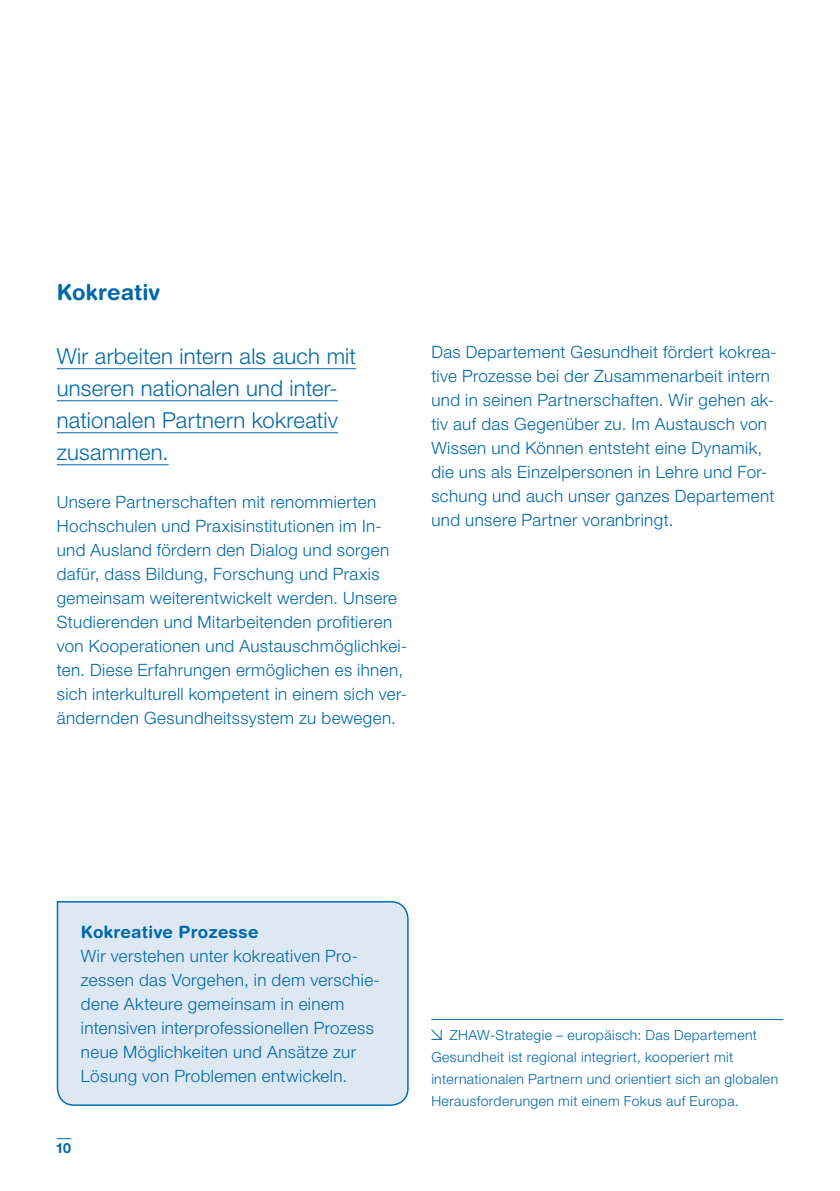
<style>
.page{position:relative;width:840px;height:1191px;background:#fff}
.page>*{position:absolute;margin:0;border:0;box-sizing:border-box;transform-origin:0 0}
.Lead_11{font:300 22px/32px "Helvetica Neue LT Std";letter-spacing:.015em;color:#0068a9}
.Zwischentitel_Bold_1{font:700 22px "Helvetica Rounded LT Std";letter-spacing:.01em;color:#0068a9}
.Copy_8_5{font:300 17px/24px "Helvetica Neue LT Std";letter-spacing:.025em;color:#0068a9}
.Copy_8_5-2{font:700 17px "Helvetica Rounded LT Std";letter-spacing:.02em;color:#0068a9}
.Copy_klein_7{font:300 14px/22px "Helvetica Neue LT Std";letter-spacing:.03em;color:#0068a9}
.t1{font:700 14px "Helvetica Rounded LT Std";color:#0068a9}
</style>
<div class="page">
<svg style="left:57px;top:1138px;width:14px;height:1px"></svg>
<hr style="left:57px;top:368px;width:299px;height:1px;background:#0068a9">
<hr style="left:57px;top:400px;width:280px;height:1px;background:#0068a9">
<hr style="left:57px;top:432px;width:281px;height:1px;background:#0068a9">
<hr style="left:57px;top:464px;width:112px;height:1px;background:#0068a9">
<div style="left:56px;top:901px;width:353px;height:205px;background:#dee8f3"></div>
<hr style="left:431px;top:1019px;width:351px;height:1px;background:#0068a9">
<svg style="left:431px;top:1029px;width:11px;height:11px"></svg>
<p class="Zwischentitel_Bold_1" style="left:57px;top:278px;width:105px">Kokreativ</p>
<p class="Lead_11" style="left:57px;top:339px;width:301px">Wir arbeiten intern als auch mit unseren nationalen und inter&shy;nationalen Partnern kokreativ zusammen.</p>
<p class="Copy_8_5" style="left:57px;top:489px;width:352px">Unsere Partnerschaften mit renommierten Hochschulen und Praxisinstitutionen im In&shy;und Ausland fördern den Dialog und sorgen dafür, dass Bildung, Forschung und Praxis gemeinsam weiterentwickelt werden. Unsere Studierenden und Mitarbeitenden profitieren von Kooperationen und Austauschmöglichkei&shy;ten. Diese Erfahrungen ermöglichen es ihnen, sich interkulturell kompetent in einem sich ver&shy;ändernden Gesundheitssystem zu bewegen.</p>
<p class="Copy_8_5" style="left:431px;top:340px;width:346px">Das Departement Gesundheit fördert kokrea&shy;tive Prozesse bei der Zusammenarbeit intern und in seinen Partnerschaften. Wir gehen ak&shy;tiv auf das Gegenüber zu. Im Austausch von Wissen und Können entsteht eine Dynamik, die uns als Einzelpersonen in Lehre und For&shy;schung und auch unser ganzes Departement und unsere Partner voranbringt.</p>
<p class="Copy_8_5-2" style="left:81px;top:921px;width:179px">Kokreative Prozesse</p>
<p class="Copy_8_5" style="left:81px;top:943px;width:300px">Wir verstehen unter kokreativen Pro&shy;zessen das Vorgehen, in dem verschie&shy;dene Akteure gemeinsam in einem intensiven interprofessionellen Prozess neue Möglichkeiten und Ansätze zur Lösung von Problemen entwickeln.</p>
<p class="t1" style="left:57px;top:1139px;width:16px">10</p>
<p class="Copy_klein_7" style="left:431px;top:1023px;width:348px;text-indent:19px">ZHAW-Strategie – europäisch: Das Departement Gesundheit ist regional integriert, kooperiert mit internationalen Partnern und orientiert sich an globalen Herausforderungen mit einem Fokus auf Europa.</p>
</div>
